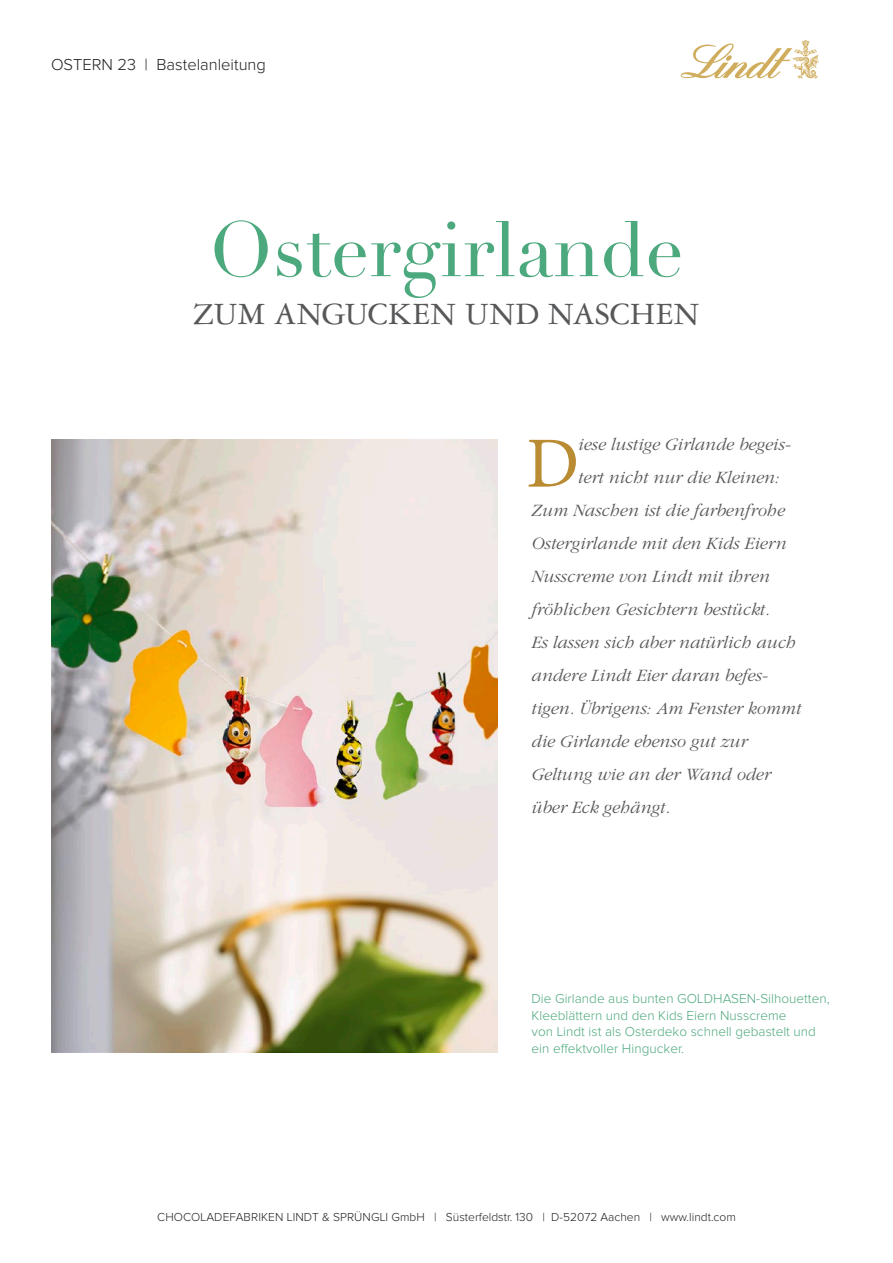
<style>
.page{position:relative;width:893px;height:1263px;background:#fff}
.page>*{position:absolute;margin:0;border:0;box-sizing:border-box;transform-origin:0 0}
.t1{font:76.5px "Didot";color:#4ca87d}
.t2{font:72px "Minion Pro";color:#b98b32}
.t3{font:33px "Garamond Three LT";color:#57585a}
.t4{font:italic 300 18px "Garamond LT";color:#57585a}
.t5{font:300 16.5px "Proxima Nova";color:#231f20}
.t6{font:300 13.5px/16.5px "Proxima Nova";letter-spacing:.005em;color:#4ca87d}
.t7{font:300 12px "Proxima Nova";color:#231f20}
</style>
<div class="page">
<svg style="left:681px;top:40px;width:138px;height:39px"></svg>
<img style="left:51px;top:439px;width:446px;height:613px">
<p class="t5" style="left:51px;top:57px;width:216px">OSTERN 23 | Bastelanleitung</p>
<h1 class="t1" style="left:209px;top:204px;width:476px">Ostergirlande</h1>
<h3 class="t3" style="left:193px;top:296px;width:508px">ZUM ANGUCKEN UND NASCHEN</h3>
<h2 class="t2" style="left:526px;top:415px;width:54px">D</h2>
<p class="t4" style="left:578px;top:435px;width:214px">iese lustige Girlande begeis-</p>
<p class="t4" style="left:578px;top:468px;width:203px">tert nicht nur die Kleinen:</p>
<p class="t4" style="left:532px;top:501px;width:255px">Zum Naschen ist die farbenfrohe</p>
<p class="t4" style="left:532px;top:534px;width:256px">Ostergirlande mit den Kids Eiern</p>
<p class="t4" style="left:532px;top:567px;width:240px">Nusscreme von Lindt mit ihren</p>
<p class="t4" style="left:532px;top:600px;width:240px">fröhlichen Gesichtern bestückt.</p>
<p class="t4" style="left:532px;top:633px;width:266px">Es lassen sich aber natürlich auch</p>
<p class="t4" style="left:532px;top:666px;width:238px">andere Lindt Eier daran befes-</p>
<p class="t4" style="left:532px;top:699px;width:271px">tigen. Übrigens: Am Fenster kommt</p>
<p class="t4" style="left:532px;top:732px;width:217px">die Girlande ebenso gut zur</p>
<p class="t4" style="left:532px;top:765px;width:241px">Geltung wie an der Wand oder</p>
<p class="t4" style="left:532px;top:798px;width:140px">über Eck gehängt.</p>
<p class="t6" style="left:531px;top:991px;width:300px">Die Girlande aus bunten GOLDHASEN-Silhouetten, Kleeblättern und den Kids Eiern Nusscreme<br>von Lindt ist als Osterdeko schnell gebastelt und ein effektvoller Hingucker.</p>
<p class="t7" style="left:157px;top:1212px;width:580px">CHOCOLADEFABRIKEN LINDT &amp; SPRÜNGLI GmbH | Süsterfeldstr. 130 | D-52072 Aachen | www.lindt.com</p>
</div>
